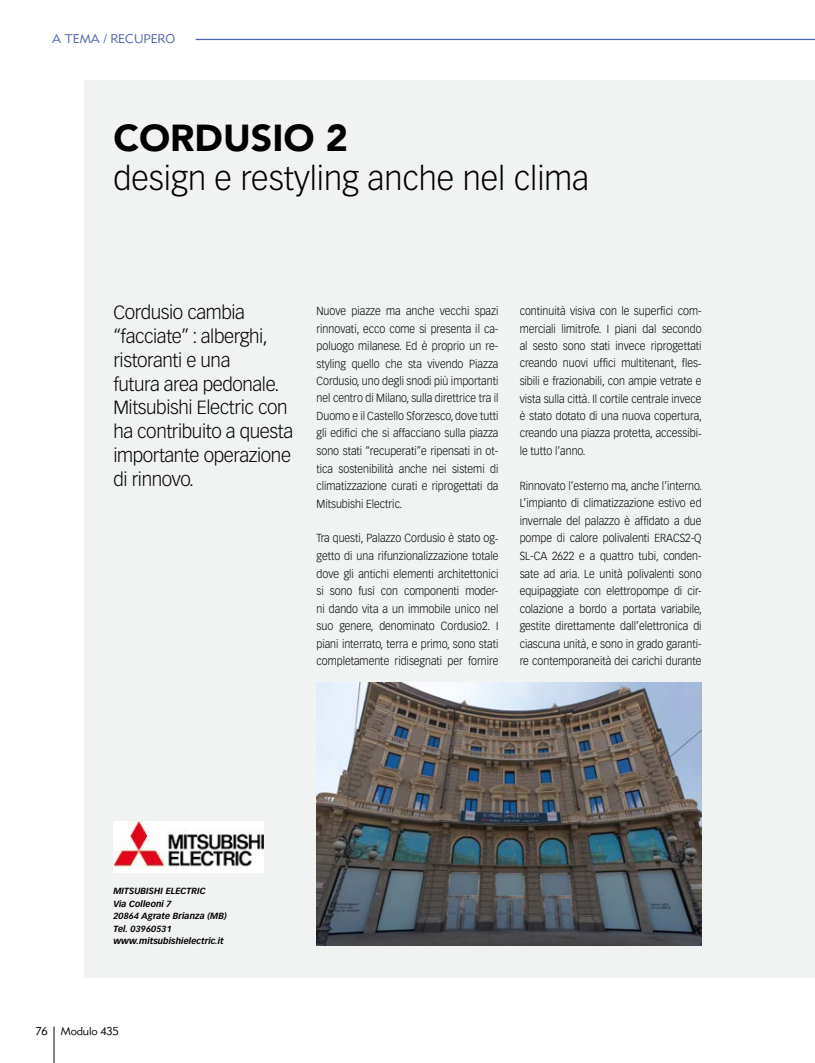
<style>
.page{position:relative;width:815px;height:1063px;background:#fff}
.page>*{position:absolute;margin:0;border:0;box-sizing:border-box;transform-origin:0 0}
.t1{font:900 37.5px "Avenir";color:#000}
.t2{font:300 32.5px "Vectora LT Std";color:#000}
.t3{font:300 18.75px/23.8px "Vectora LT Std";letter-spacing:-.02em;color:#000}
.t4{font:12.5px "Metro Lite Two";color:#4762ab}
.t5{font:300 11.5px/17.5px "Vectora LT Std";color:#000;text-align:justify;scale:.92 1}
.t6{font:11.25px "Metro Lite Two";letter-spacing:-.015em;color:#000}
.t7{font:italic 700 8.75px/12.5px "Vectora LT Std";color:#000}
</style>
<div class="page">
<hr style="left:53px;top:1027px;width:2px;height:36px;background:#717e86">
<div style="left:85px;top:80px;width:730px;height:898px;background:#edf1ef"></div>
<hr style="left:196px;top:39px;width:619px;height:1px;background:#4762ab">
<img style="left:317px;top:683px;width:385px;height:262px">
<img style="left:114px;top:821px;width:149px;height:52px">
<p class="t4" style="left:52px;top:31px;width:124px">A TEMA / RECUPERO</p>
<h1 class="t1" style="left:113px;top:106px;width:236px">CORDUSIO 2</h1>
<h2 class="t2" style="left:113px;top:160px;width:477px">design e restyling anche nel clima</h2>
<h3 class="t3" style="left:113px;top:301px;width:181px">Cordusio cambia “facciate” : alberghi, ristoranti e una<br>futura area pedonale.<br>Mitsubishi Electric con ha contribuito a questa importante operazione di rinnovo.</h3>
<p class="t5" style="left:317px;top:302px;width:199px">Nuove piazze ma anche vecchi spazi rinnovati, ecco come si presenta il ca&shy;poluogo milanese. Ed è proprio un re&shy;styling quello che sta vivendo Piazza Cordusio, uno degli snodi più importanti nel centro di Milano, sulla direttrice tra il Duomo e il Castello Sforzesco, dove tutti gli edifici che si affacciano sulla piazza sono stati “recuperati”e ripensati in ot&shy;tica sostenibilità anche nei sistemi di climatizzazione curati e riprogettati da Mitsubishi Electric.</p>
<p class="t5" style="left:317px;top:530px;width:199px">Tra questi, Palazzo Cordusio è stato og&shy;getto di una rifunzionalizzazione totale dove gli antichi elementi architettonici si sono fusi con componenti moder&shy;ni dando vita a un immobile unico nel suo genere, denominato Cordusio2. I piani interrato, terra e primo, sono stati completamente ridisegnati per fornire</p>
<p class="t5" style="left:520px;top:302px;width:200px">continuità visiva con le superfici com&shy;merciali limitrofe. I piani dal secondo al sesto sono stati invece riprogettati creando nuovi uffici multitenant, fles&shy;sibili e frazionabili, con ampie vetrate e vista sulla città. Il cortile centrale invece è stato dotato di una nuova copertura, creando una piazza protetta, accessibi&shy;le tutto l’anno.</p>
<p class="t5" style="left:520px;top:477px;width:200px">Rinnovato l’esterno ma, anche l’interno.<br>L’impianto di climatizzazione estivo ed invernale del palazzo è affidato a due pompe di calore polivalenti ERACS2-Q SL-CA 2622 e a quattro tubi, conden&shy;sate ad aria. Le unità polivalenti sono equipaggiate con elettropompe di cir&shy;colazione a bordo a portata variabile, gestite direttamente dall’elettronica di ciascuna unità, e sono in grado garanti&shy;re contemporaneità dei carichi durante</p>
<p class="t7" style="left:113px;top:885px;width:115px">MITSUBISHI ELECTRIC<br>Via Colleoni 7<br>20864 Agrate Brianza (MB)<br>Tel. 03960531 www.mitsubishielectric.it</p>
<p class="t6" style="left:35px;top:1025px;width:85px">76 Modulo 435</p>
</div>
